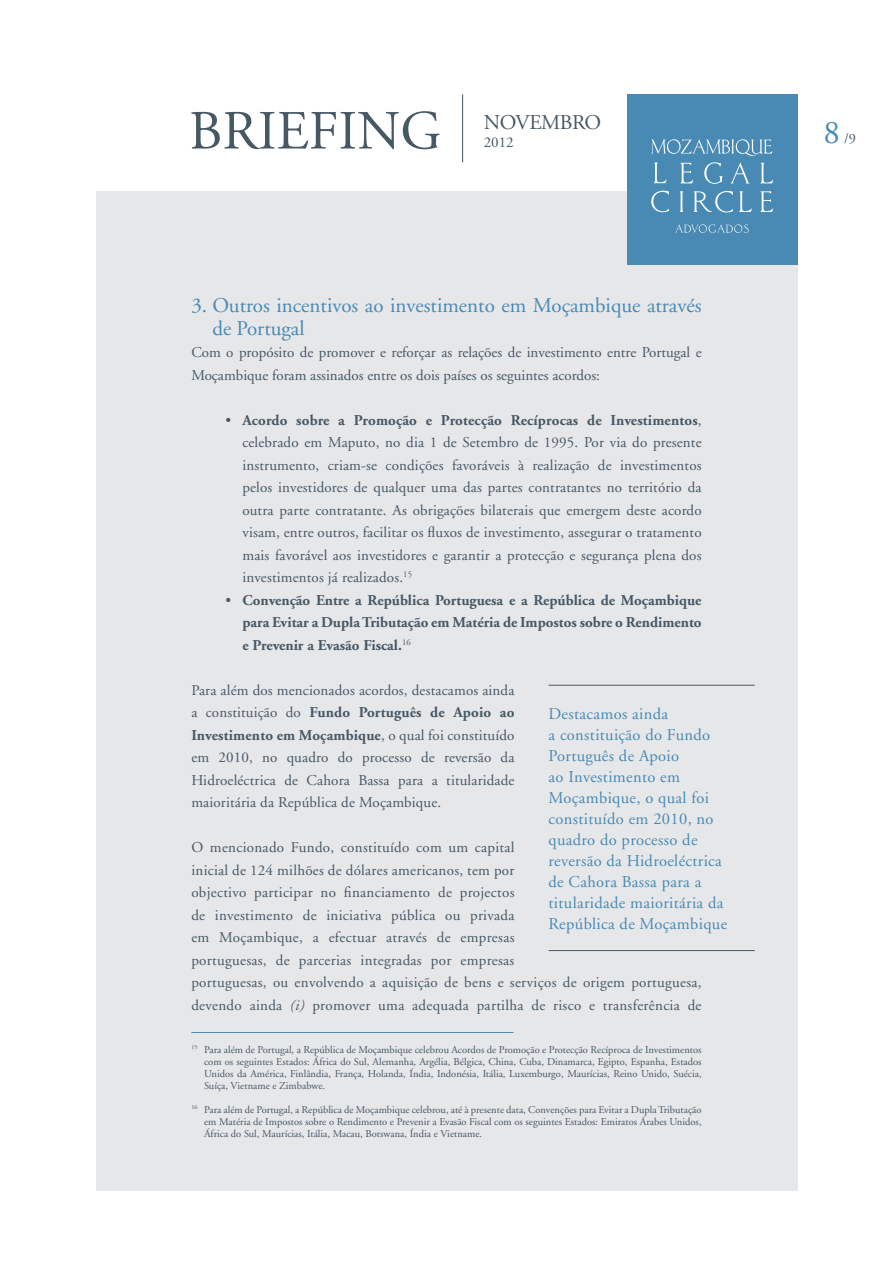
<style>
.page{position:relative;width:893px;height:1263px;background:#fff}
.page>*{position:absolute;margin:0;border:0;box-sizing:border-box;transform-origin:0 0}
.t1{font:55.2px "Adobe Garamond";color:#475865}
.t2{font:33px "Adobe Garamond";color:#488ab4}
.t3{font:21px/22.5px "Adobe Garamond";color:#488ab4}
.t4{font:21px "Adobe Garamond";letter-spacing:-.02em;color:#475865}
.t5{font:16.5px/21px "Adobe Garamond";letter-spacing:.02em;color:#488ab4}
.t6{font:15px/22.5px "Adobe Garamond";letter-spacing:.02em;color:#475865;text-align:justify}
.t7{font:700 15px/22.5px "Adobe Garamond";color:#475865;text-align:justify}
.t8{font:15px/22.5px "Adobe Garamond";color:#475865}
.t9{font:14.25px "Adobe Garamond";color:#475865}
.t10{font:10.5px/12px "Adobe Garamond";color:#475865;text-align:justify}
.s1{font-weight:700}
.s2{font-weight:400}
.s3{font-style:italic}
</style>
<div class="page">
<div style="left:96px;top:191px;width:701px;height:1000px;background:#e6e7e9"></div>
<hr style="left:462px;top:94px;width:1px;height:68px;background:#475865">
<div style="left:627px;top:94px;width:170px;height:170px;background:#488ab4"></div>
<svg style="left:651px;top:139px;width:122px;height:17px"></svg>
<svg style="left:680px;top:163px;width:13px;height:20px"></svg>
<svg style="left:704px;top:162px;width:19px;height:22px"></svg>
<svg style="left:731px;top:162px;width:18px;height:21px"></svg>
<svg style="left:761px;top:163px;width:12px;height:20px"></svg>
<svg style="left:654px;top:163px;width:13px;height:20px"></svg>
<svg style="left:680px;top:191px;width:3px;height:21px"></svg>
<svg style="left:694px;top:191px;width:39px;height:21px"></svg>
<svg style="left:739px;top:191px;width:13px;height:21px"></svg>
<svg style="left:760px;top:191px;width:13px;height:21px"></svg>
<svg style="left:651px;top:191px;width:18px;height:21px"></svg>
<svg style="left:675px;top:224px;width:74px;height:9px"></svg>
<hr style="left:191px;top:1032px;width:322px;height:1px;background:#488ab4">
<hr style="left:549px;top:685px;width:206px;height:1px;background:#475865">
<hr style="left:549px;top:950px;width:206px;height:1px;background:#475865">
<h1 class="t1" style="left:189px;top:101px;width:184px">Briefing</h1>
<h3 class="t4" style="left:484px;top:111px;width:119px">NOVEMBRO</h3>
<p class="t6" style="left:484px;top:131px;width:31px">2012</p>
<h3 class="t3" style="left:212px;top:295px;width:491px;text-indent:-21px">3. Outros incentivos ao investimento em Moçambique através de Portugal</h3>
<p class="t8" style="left:191px;top:341px;width:512px">Com o propósito de promover e reforçar as relações de investimento entre Portugal e<br>Moçambique foram assinados entre os dois países os seguintes acordos:</p>
<p class="t6" style="left:242px;top:409px;width:461px;text-indent:-17px">• <span class="s1">Acordo sobre a Promoção e Protecção Recíprocas de Investimentos</span>, celebrado em Maputo, no dia 1 de Setembro de 1995. Por via do presente instrumento, criam-se condições favoráveis à realização de investimentos pelos investidores de qualquer uma das partes contratantes no território da outra parte contratante. As obrigações bilaterais que emergem deste acordo visam, entre outros, facilitar os fluxos de investimento, assegurar o tratamento mais favorável aos investidores e garantir a protecção e segurança plena dos investimentos já realizados.<sup>15</sup></p>
<p class="t7" style="left:242px;top:589px;width:461px;text-indent:-17px"><span class="s2">•</span> Convenção Entre a República Portuguesa e a República de Moçambique para Evitar a Dupla Tributação em Matéria de Impostos sobre o Rendimento e Prevenir a Evasão Fiscal.<sup>16</sup></p>
<p class="t6" style="left:191px;top:679px;width:325px">Para além dos mencionados acordos, destacamos ainda a constituição do <span class="s1">Fundo Português de Apoio ao Investimento em Moçambique</span>, o qual foi constituído em 2010, no quadro do processo de reversão da Hidroeléctrica de Cahora Bassa para a titularidade maioritária da República de Moçambique.</p>
<p class="t6" style="left:191px;top:836px;width:512px;text-align:left">O mencionado Fundo, constituído com um capital<br>inicial de 124 milhões de dólares americanos, tem por<br>objectivo participar no financiamento de projectos<br>de investimento de iniciativa pública ou privada<br>em Moçambique, a efectuar através de empresas<br>portuguesas, de parcerias integradas por empresas<br>portuguesas, ou envolvendo a aquisição de bens e serviços de origem portuguesa, devendo ainda <span class="s3">(i)</span> promover uma adequada partilha de risco e transferência de</p>
<p class="t5" style="left:549px;top:704px;width:180px">Destacamos ainda<br>a constituição do Fundo<br>Português de Apoio<br>ao Investimento em<br>Moçambique, o qual foi constituído em 2010, no quadro do processo de reversão da Hidroeléctrica de Cahora Bassa para a titularidade maioritária da<br>República de Moçambique</p>
<p class="t10" style="left:204px;top:1044px;width:499px;text-indent:-13px"><sup>15</sup> Para além de Portugal, a República de Moçambique celebrou Acordos de Promoção e Protecção Recíproca de Investimentos com os seguintes Estados: África do Sul, Alemanha, Argélia, Bélgica, China, Cuba, Dinamarca, Egipto, Espanha, Estados Unidos da América, Finlândia, França, Holanda, Índia, Indonésia, Itália, Luxemburgo, Maurícias, Reino Unido, Suécia, Suíça, Vietname e Zimbabwe.</p>
<p class="t10" style="left:204px;top:1104px;width:499px;text-indent:-13px"><sup>16</sup> Para além de Portugal, a República de Moçambique celebrou, até à presente data, Convenções para Evitar a Dupla Tributação em Matéria de Impostos sobre o Rendimento e Prevenir a Evasão Fiscal com os seguintes Estados: Emiratos Árabes Unidos, África do Sul, Maurícias, Itália, Macau, Botswana, Índia e Vietname.</p>
<h2 class="t2" style="left:823px;top:115px;width:18px">8</h2>
<p class="t9" style="left:844px;top:131px;width:13px">/9</p>
</div>
